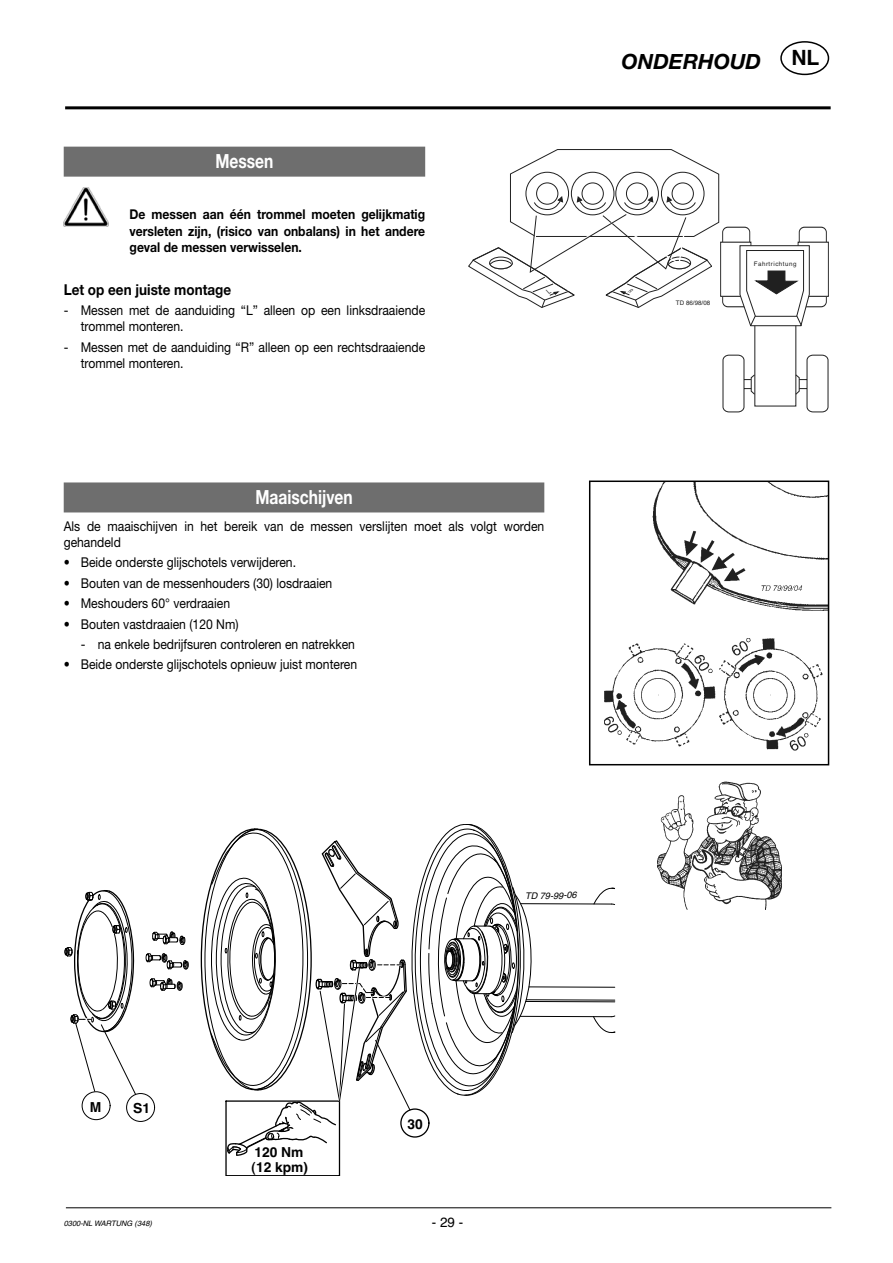
<style>
.page{position:relative;width:893px;height:1263px;background:#fff}
.page>*{position:absolute;margin:0;border:0;box-sizing:border-box;transform-origin:0 0}
.t1{font:italic 700 21px "Helvetica Neue";color:#000}
.t2{font:700 21px "Helvetica";color:#000}
.t3{font:700 19.5px "Helvetica Neue";color:#fff;scale:.8 1}
.t4{font:700 15px "Helvetica Neue";color:#000;scale:.9 1}
.t5{font:700 13.8px/14.5px "Helvetica";color:#000}
.t6{font:13.5px/16.2px "Helvetica Neue";color:#000;scale:.9 1}
.t7{font:700 13.5px/16.2px "Helvetica Neue";color:#000;text-align:justify;scale:.9 1}
.t8{font:13.5px "Helvetica";color:#000}
.t9{font:9.15px "Helvetica Oblique 2";color:#000}
.t10{font:7.5px "Helvetica Oblique 2";color:#000}
.t11{font:6.3px "Helvetica";letter-spacing:.08em;color:#202020}
</style>
<div class="page">
<hr style="left:65px;top:106px;width:766px;height:3px;background:#000">
<div style="left:780px;top:41px;width:49px;height:34px;border:2px solid #000;border-radius:50%"></div>
<hr style="left:66px;top:1208px;width:765px;height:1px;background:#000">
<div style="left:64px;top:147px;width:361px;height:30px;background:#6e6e6e"></div>
<div style="left:64px;top:482px;width:480px;height:30px;background:#6e6e6e"></div>
<img style="left:64px;top:187px;width:44px;height:39px">
<img style="left:657px;top:782px;width:125px;height:128px">
<hr style="left:520px;top:1016px;width:91px;height:1px;background:#000">
<hr style="left:521px;top:903px;width:91px;height:1px;background:#000">
<svg style="left:593px;top:1015px;width:22px;height:18px"></svg>
<svg style="left:593px;top:887px;width:22px;height:18px"></svg>
<hr style="left:526px;top:999px;width:89px;height:1px;background:#000">
<hr style="left:529px;top:987px;width:86px;height:1px;background:#000">
<hr style="left:526px;top:1001px;width:89px;height:1px;background:#000">
<svg style="left:149px;top:978px;width:34px;height:13px"></svg>
<svg style="left:145px;top:953px;width:44px;height:17px"></svg>
<svg style="left:152px;top:931px;width:33px;height:14px"></svg>
<div style="left:225px;top:1100px;width:115px;height:76px;border:1px solid #000"></div>
<svg style="left:200px;top:825px;width:333px;height:331px"></svg>
<div style="left:126px;top:1093px;width:29px;height:29px;border:1px solid #000;border-radius:50%"></div>
<div style="left:82px;top:1091px;width:28px;height:29px;border:1px solid #000;border-radius:50%"></div>
<svg style="left:65px;top:890px;width:71px;height:205px"></svg>
<img style="left:604px;top:484px;width:222px;height:266px">
<div style="left:589px;top:481px;width:240px;height:284px;border:2px solid #000"></div>
<svg style="left:468px;top:149px;width:360px;height:263px"></svg>
<h2 class="t3" style="left:215px;top:154px;width:74px">Messen</h2>
<p class="t7" style="left:130px;top:208px;width:330px">De messen aan één trommel moeten gelijkmatig versleten zijn, (risico van onbalans) in het andere geval de messen verwisselen.</p>
<p class="t4" style="left:64px;top:284px;width:188px">Let op een juiste montage</p>
<p class="t6" style="left:81px;top:303px;width:384px;text-indent:-17px">- Messen met de aanduiding “L” alleen op een linksdraaiende trommel monteren.</p>
<p class="t6" style="left:81px;top:340px;width:384px;text-indent:-17px">- Messen met de aanduiding “R” alleen op een rechtsdraaiende trommel monteren.</p>
<h2 class="t3" style="left:255px;top:490px;width:123px">Maaischijven</h2>
<p class="t6" style="left:64px;top:519px;width:535px">Als de maaischijven in het bereik van de messen verslijten moet als volgt worden gehandeld</p>
<p class="t6" style="left:64px;top:556px;width:260px">• Beide onderste glijschotels verwijderen.</p>
<p class="t6" style="left:64px;top:576px;width:300px">• Bouten van de messenhouders (30) losdraaien</p>
<p class="t6" style="left:64px;top:597px;width:186px">• Meshouders 60° verdraaien</p>
<p class="t6" style="left:64px;top:617px;width:196px">• Bouten vastdraaien (120 Nm)</p>
<p class="t6" style="left:81px;top:638px;width:306px">- na enkele bedrijfsuren controleren en natrekken</p>
<p class="t6" style="left:64px;top:658px;width:327px">• Beide onderste glijschotels opnieuw juist monteren</p>
<h1 class="t1" style="left:621px;top:54px;width:141px">ONDERHOUD</h1>
<h1 class="t2" style="left:791px;top:50px;width:29px">NL</h1>
<p class="t11" style="left:676px;top:300px;width:36px">TD 86/98/08</p>
<p class="t11" style="left:754px;top:261px;width:44px">Fahrtrichtung</p>
<p class="t9" style="left:525px;top:892px;width:53px">TD 79-99-06</p>
<p class="t5" style="left:90px;top:1101px;width:13px">M</p>
<p class="t5" style="left:133px;top:1103px;width:18px">S1</p>
<p class="t5" style="left:251px;top:1146px;width:58px">120 Nm (12 kpm)</p>
<p class="t5" style="left:407px;top:1118px;width:17px">30</p>
<p class="t10" style="left:64px;top:1220px;width:90px">0300-NL WARTUNG (348)</p>
<p class="t8" style="left:432px;top:1217px;width:33px">- 29 -</p>
</div>
